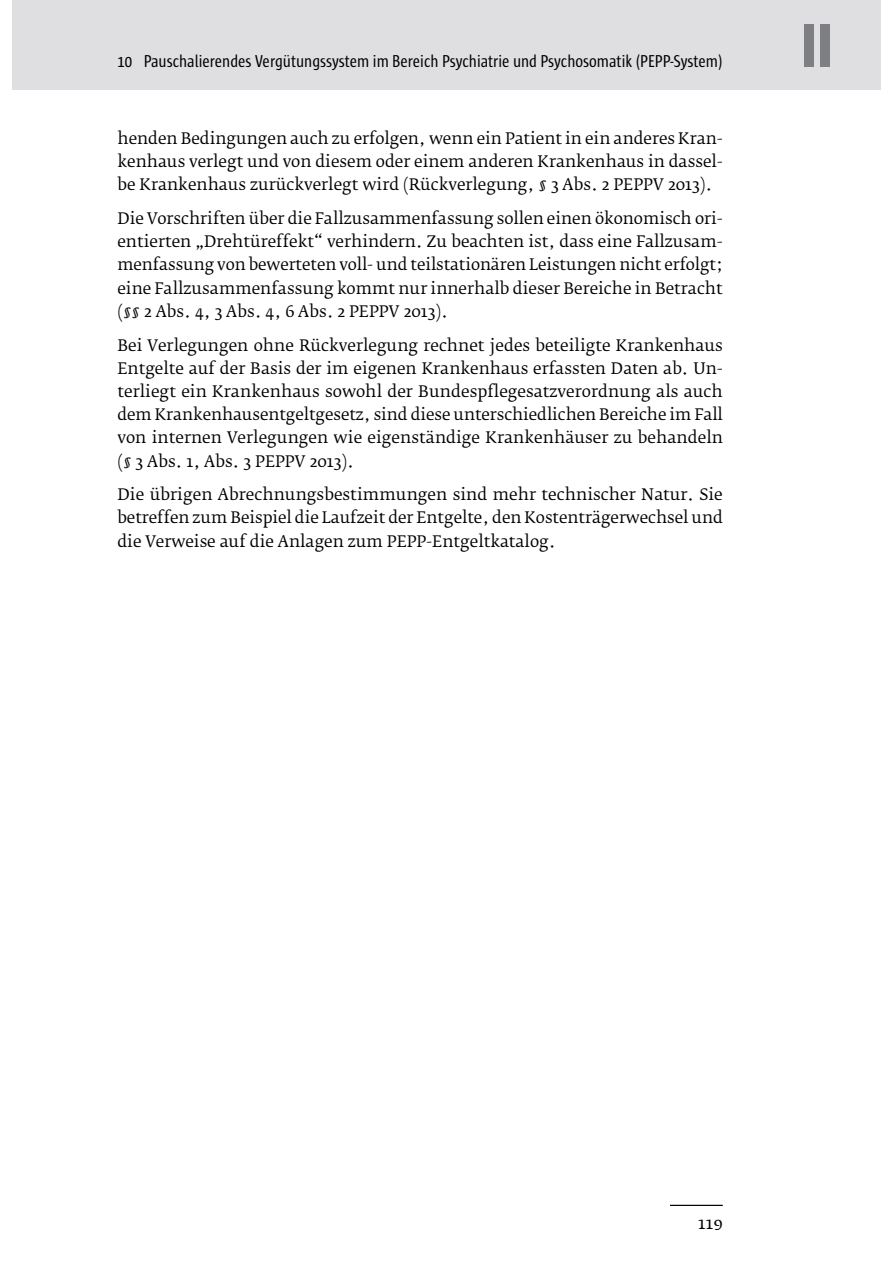
<style>
.page{position:relative;width:893px;height:1263px;background:#fff}
.page>*{position:absolute;margin:0;border:0;box-sizing:border-box;transform-origin:0 0}
.t1{font:800 63.15px "Sun Cd";color:#7d7f83}
.t2{font:17.7px "Sun Cd";color:#000}
.t3{font:16.65px "Fedra Serif B Pro";color:#000}
.t4{font:15.75px/23.2px "Fedra Serif B Pro";color:#000;text-align:justify}
</style>
<div class="page">
<hr style="left:670px;top:1205px;width:53px;height:1px;background:#000">
<div style="left:12px;top:0;width:868px;height:89px;background:#dfdfe1"></div>
<p class="t2" style="left:117px;top:54px;width:600px">10 Pauschalierendes Vergütungssystem im Bereich Psychiatrie und Psychosomatik (PEPP-System)</p>
<p class="t4" style="left:117px;top:128px;width:607px">henden Bedingungen auch zu erfolgen, wenn ein Patient in ein anderes Kran&shy;kenhaus verlegt und von diesem oder einem anderen Krankenhaus in dassel&shy;be Krankenhaus zurückverlegt wird (Rückverlegung , § 3 Abs. 2 PEPPV 2013).</p>
<p class="t4" style="left:117px;top:208px;width:607px">Die Vorschriften über die Fallzusammenfassung sollen einen ökonomisch ori&shy;entierten „Drehtüreffekt “ verhindern. Zu beachten ist, dass eine Fallzusam&shy;menfassung von bewerteten voll- und teilstationären Leistungen nicht erfolgt; eine Fallzusammenfassung kommt nur innerhalb dieser Bereiche in Betracht (§§ 2 Abs. 4, 3 Abs. 4, 6 Abs. 2 PEPPV 2013).</p>
<p class="t4" style="left:117px;top:335px;width:607px">Bei Verlegungen ohne Rückverlegung rechnet jedes beteiligte Krankenhaus Entgelte auf der Basis der im eigenen Krankenhaus erfassten Daten ab. Un&shy;terliegt ein Krankenhaus sowohl der Bundespflegesatzverordnung als auch dem Krankenhausentgeltgesetz, sind diese unterschiedlichen Bereiche im Fall von internen Verlegungen wie eigenständige Krankenhäuser zu behandeln (§ 3 Abs. 1, Abs. 3 PEPPV 2013).</p>
<p class="t4" style="left:117px;top:484px;width:607px">Die übrigen Abrechnungsbestimmungen sind mehr technischer Natur. Sie betreffen zum Beispiel die Laufzeit der Entgelte, den Kostenträgerwechsel und die Verweise auf die Anlagen zum PEPP-Entgeltkatalog.</p>
<h1 class="t1" style="left:801px;top:12px;width:33px">II</h1>
<p class="t3" style="left:698px;top:1215px;width:26px">119</p>
</div>
